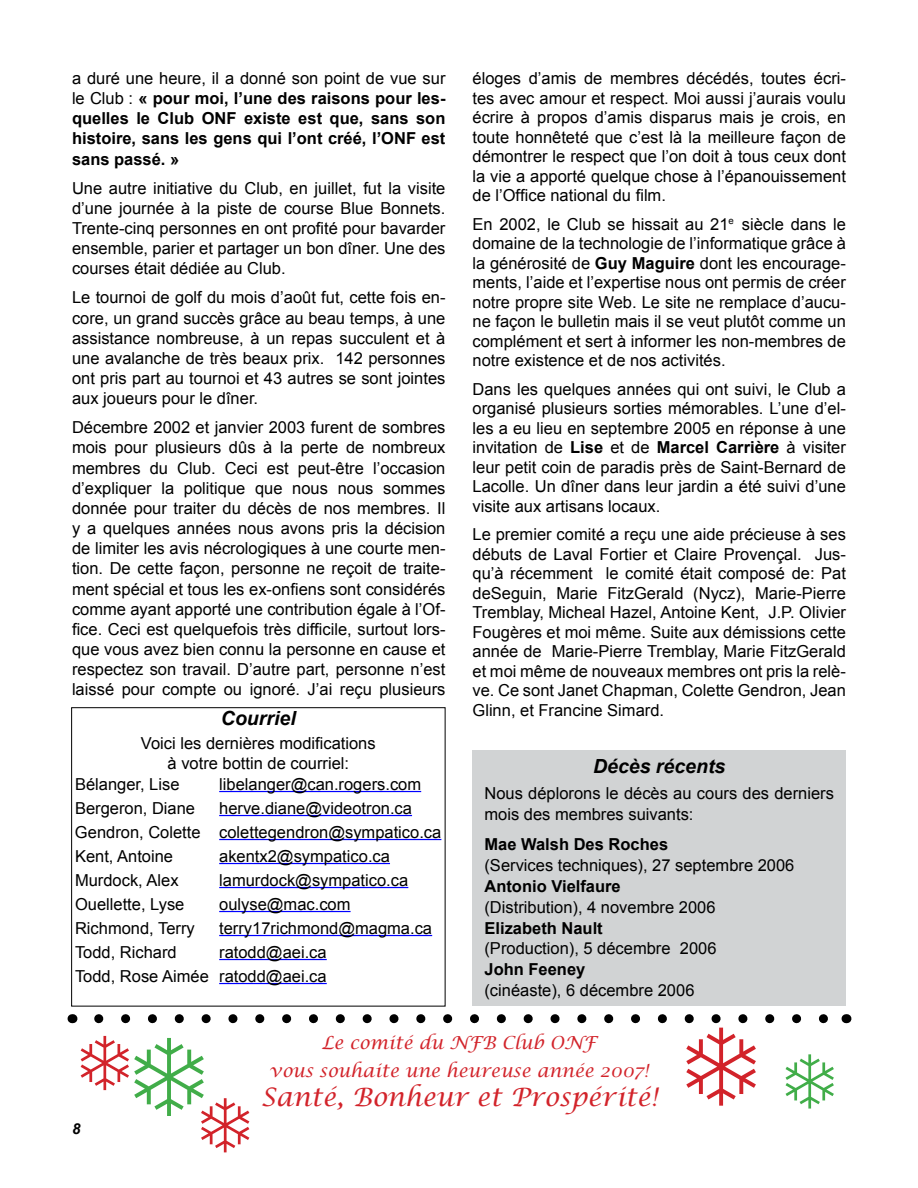
<style>
.page{position:relative;width:918px;height:1188px;background:#fff}
.page>*{position:absolute;margin:0;border:0;box-sizing:border-box;transform-origin:0 0}
.t1{font:italic 25.5px "Lucida Calligraphy";color:#d2232a}
.t2{font:italic 700 19.5px "Arial";color:#000}
.t3{font:italic 18px/28.5px "Lucida Calligraphy";color:#d2232a;text-align:center}
.t4{font:16.5px/19.5px "Arial";color:#000;text-align:justify}
.t5{font:700 16.5px/20.1px "Arial";color:#000;text-align:justify}
.t6{font:italic 700 15px "Arial";color:#000}
.s1{font-weight:400}
.s2{font-weight:700}
</style>
<div class="page">
<div style="left:472px;top:750px;width:374px;height:255px;background:#d1d3d4"></div>
<hr style="left:219px;top:791px;width:202px;height:1px;background:#00f">
<hr style="left:219px;top:815px;width:193px;height:1px;background:#00f">
<hr style="left:219px;top:839px;width:222px;height:1px;background:#00f">
<hr style="left:219px;top:863px;width:171px;height:1px;background:#00f">
<hr style="left:219px;top:887px;width:189px;height:1px;background:#00f">
<hr style="left:219px;top:911px;width:132px;height:1px;background:#00f">
<hr style="left:219px;top:935px;width:213px;height:1px;background:#00f">
<hr style="left:219px;top:959px;width:108px;height:1px;background:#00f">
<hr style="left:219px;top:983px;width:108px;height:1px;background:#00f">
<div style="left:71px;top:707px;width:375px;height:299px;border:1px solid #000"></div>
<svg style="left:94px;top:1014px;width:734px;height:10px"></svg>
<p class="t5" style="left:72px;top:69px;width:375px"><span class="s1">a duré une heure, il a donné son point de vue sur le Club :</span> « pour moi, l’une des raisons pour les&shy;quelles le Club ONF existe est que, sans son histoire, sans les gens qui l’ont créé, l’ONF est sans passé. »</p>
<p class="t4" style="left:72px;top:178px;width:375px;line-height:20.1px">Une autre initiative du Club, en juillet, fut la visite d’une journée à la piste de course Blue Bonnets.<br>Trente-cinq personnes en ont profité pour bavarder ensemble, parier et partager un bon dîner. Une des courses était dédiée au Club.</p>
<p class="t4" style="left:72px;top:288px;width:375px;line-height:20.1px">Le tournoi de golf du mois d’août fut, cette fois en&shy;core, un grand succès grâce au beau temps, à une assistance nombreuse, à un repas succulent et à une avalanche de très beaux prix. 142 personnes ont pris part au tournoi et 43 autres se sont jointes aux joueurs pour le dîner.</p>
<p class="t4" style="left:72px;top:418px;width:375px;line-height:20.1px">Décembre 2002 et janvier 2003 furent de sombres mois pour plusieurs dûs à la perte de nombreux membres du Club. Ceci est peut-être l’occasion d’expliquer la politique que nous nous sommes donnée pour traiter du décès de nos membres. Il y a quelques années nous avons pris la décision de limiter les avis nécrologiques à une courte men&shy;tion. De cette façon, personne ne reçoit de traite&shy;ment spécial et tous les ex-onfiens sont considérés comme ayant apporté une contribution égale à l’Of&shy;fice. Ceci est quelquefois très difficile, surtout lors&shy;que vous avez bien connu la personne en cause et respectez son travail. D’autre part, personne n’est laissé pour compte ou ignoré. J’ai reçu plusieurs</p>
<p class="t2" style="left:221px;top:706px;width:76px">Courriel</p>
<p class="t4" style="left:141px;top:734px;width:236px;text-align:center">Voici les dernières modifications à votre bottin de courriel:</p>
<p class="t4" style="left:75px;top:774px;width:106px">Bélanger, Lise</p>
<p class="t4" style="left:219px;top:774px;width:203px">libelanger@can.rogers.com</p>
<p class="t4" style="left:75px;top:798px;width:122px">Bergeron, Diane</p>
<p class="t4" style="left:75px;top:796px;width:368px;line-height:24px;text-align:left;text-indent:144px">herve.diane@videotron.ca<br>Gendron, Colette colettegendron@sympatico.ca<br>Kent, Antoine</p>
<p class="t4" style="left:219px;top:846px;width:172px">akentx2@sympatico.ca</p>
<p class="t4" style="left:75px;top:870px;width:105px">Murdock, Alex</p>
<p class="t4" style="left:219px;top:870px;width:191px">lamurdock@sympatico.ca</p>
<p class="t4" style="left:75px;top:894px;width:111px">Ouellette, Lyse</p>
<p class="t4" style="left:219px;top:894px;width:133px">oulyse@mac.com</p>
<p class="t4" style="left:75px;top:918px;width:121px">Richmond, Terry</p>
<p class="t4" style="left:219px;top:918px;width:214px">terry17richmond@magma.ca</p>
<p class="t4" style="left:75px;top:942px;width:103px">Todd, Richard</p>
<p class="t4" style="left:75px;top:940px;width:253px;line-height:24px;text-align:right">ratodd@aei.ca<br>Todd, Rose Aimée ratodd@aei.ca</p>
<p class="t4" style="left:472px;top:69px;width:375px">éloges d’amis de membres décédés, toutes écri&shy;tes avec amour et respect. Moi aussi j’aurais voulu écrire à propos d’amis disparus mais je crois, en toute honnêteté que c’est là la meilleure façon de démontrer le respect que l’on doit à tous ceux dont la vie a apporté quelque chose à l’épanouissement de l’Office national du film.</p>
<p class="t4" style="left:472px;top:214px;width:375px">En 2002, le Club se hissait au 21<sup>e</sup> siècle dans le domaine de la technologie de l’informatique grâce à la générosité de <span class="s2">Guy Maguire</span> dont les encourage&shy;ments, l’aide et l’expertise nous ont permis de créer notre propre site Web. Le site ne remplace d’aucu&shy;ne façon le bulletin mais il se veut plutôt comme un complément et sert à informer les non-membres de notre existence et de nos activités.</p>
<p class="t4" style="left:472px;top:379px;width:375px">Dans les quelques années qui ont suivi, le Club a organisé plusieurs sorties mémorables. L’une d’el&shy;les a eu lieu en septembre 2005 en réponse à une invitation de <span class="s2">Lise</span> et de <span class="s2">Marcel Carrière</span> à visiter leur petit coin de paradis près de Saint-Bernard de Lacolle. Un dîner dans leur jardin a été suivi d’une visite aux artisans locaux.</p>
<p class="t4" style="left:472px;top:525px;width:375px">Le premier comité a reçu une aide précieuse à ses débuts de Laval Fortier et Claire Provençal. Jus&shy;qu’à récemment le comité était composé de: Pat deSeguin, Marie FitzGerald (Nycz), Marie-Pierre Tremblay, Micheal Hazel, Antoine Kent, J.P. Olivier Fougères et moi même. Suite aux démissions cette année de Marie-Pierre Tremblay, Marie FitzGerald et moi même de nouveaux membres ont pris la relè&shy;ve. Ce sont Janet Chapman, Colette Gendron, Jean Glinn, et Francine Simard.</p>
<p class="t2" style="left:593px;top:754px;width:134px">Décès récents</p>
<p class="t4" style="left:484px;top:783px;width:351px;line-height:21px">Nous déplorons le décès au cours des derniers mois des membres suivants:</p>
<p class="t5" style="left:484px;top:835px;width:185px">Mae Walsh Des Roches</p>
<p class="t4" style="left:484px;top:855px;width:311px">(Services techniques), 27 septembre 2006</p>
<p class="t5" style="left:485px;top:876px;width:138px">Antonio Vielfaure</p>
<p class="t4" style="left:484px;top:897px;width:233px">(Distribution), 4 novembre 2006</p>
<p class="t5" style="left:484px;top:918px;width:120px">Elizabeth Nault</p>
<p class="t4" style="left:484px;top:939px;width:234px">(Production), 5 décembre 2006</p>
<p class="t5" style="left:485px;top:960px;width:102px">John Feeney</p>
<p class="t4" style="left:484px;top:981px;width:212px">(cinéaste), 6 décembre 2006</p>
<p class="t6" style="left:72px;top:1119px;width:10px">8</p>
<p class="t3" style="left:269px;top:1029px;width:381px">Le comité du NFB Club ONF<br>vous souhaite une heureuse année 2007!</p>
<h1 class="t1" style="left:261px;top:1081px;width:398px">Santé, Bonheur et Prospérité!</h1>
</div>
